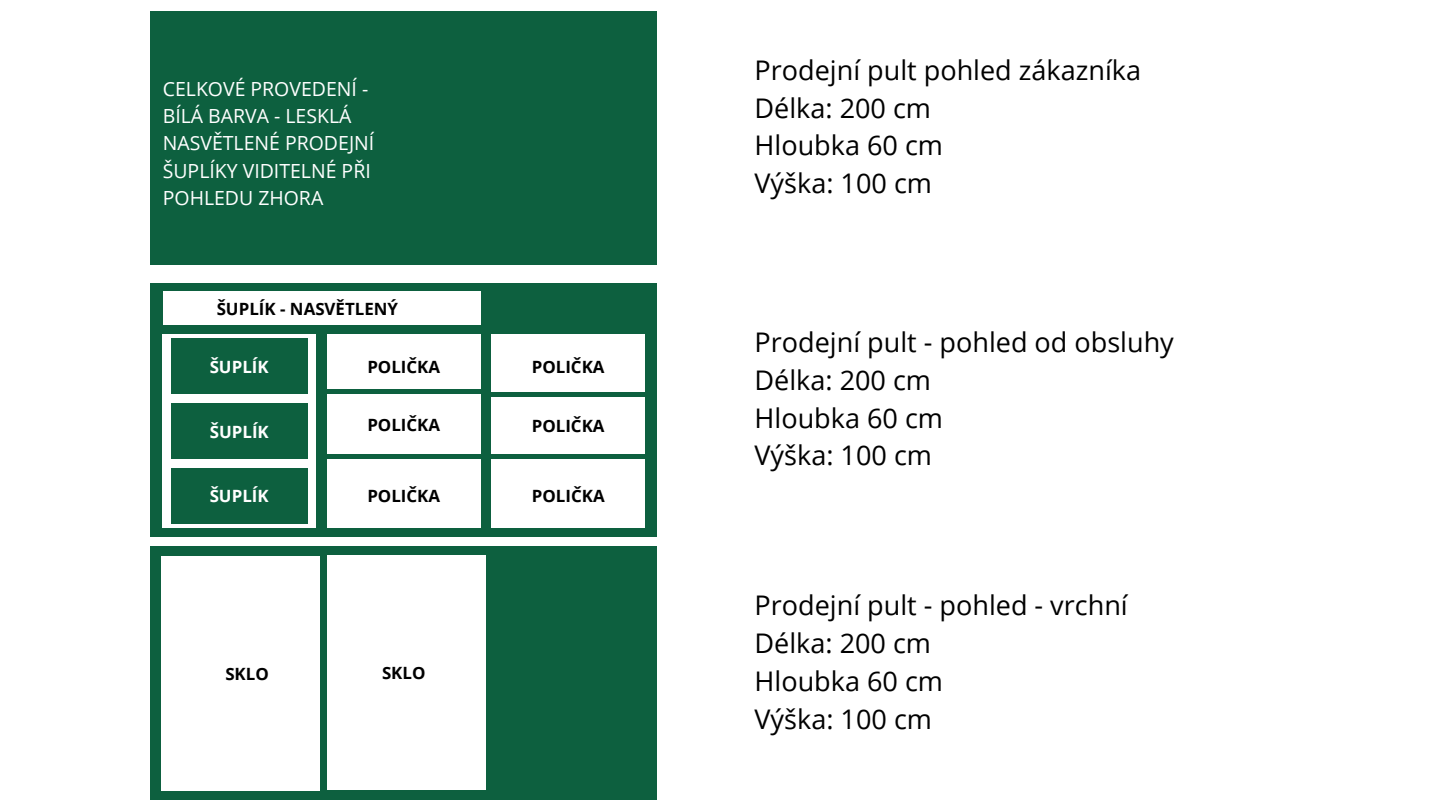
<style>
.page{position:relative;width:1440px;height:810px;background:#fff}
.page>*{position:absolute;margin:0;border:0;box-sizing:border-box;transform-origin:0 0}
.t1{font:27px "Open Sans";color:#000}
.t2{font:19.5px/27.1px "Open Sans";color:#fff}
.t3{font:700 16.9px "Open Sans";color:#000}
.t4{font:700 16.9px "Open Sans";color:#fff}
</style>
<div class="page">
<div style="left:150px;top:11px;width:507px;height:254px;background:#0d603f"></div>
<div style="left:150px;top:283px;width:507px;height:254px;background:#0d603f"></div>
<div style="left:492px;top:334px;width:153px;height:194px;background:#fff"></div>
<div style="left:327px;top:334px;width:153px;height:194px;background:#fff"></div>
<div style="left:163px;top:334px;width:153px;height:194px;background:#fff"></div>
<div style="left:171px;top:339px;width:136px;height:55px;background:#0d603f"></div>
<div style="left:171px;top:403px;width:136px;height:56px;background:#0d603f"></div>
<div style="left:171px;top:468px;width:136px;height:56px;background:#0d603f"></div>
<hr style="left:327px;top:390px;width:153px;height:4px;background:#0d603f">
<div style="left:327px;top:454px;width:153px;height:5px;background:#0d603f"></div>
<hr style="left:492px;top:392px;width:153px;height:4px;background:#0d603f">
<div style="left:492px;top:454px;width:153px;height:5px;background:#0d603f"></div>
<div style="left:163px;top:292px;width:317px;height:33px;background:#fff"></div>
<div style="left:150px;top:546px;width:507px;height:254px;background:#0d603f"></div>
<div style="left:161px;top:556px;width:159px;height:235px;background:#fff"></div>
<div style="left:327px;top:555px;width:159px;height:234px;background:#fff"></div>
<p class="t2" style="left:163px;top:75px;width:207px">CELKOVÉ PROVEDENÍ -<br>BÍLÁ BARVA - LESKLÁ</p>
<p class="t2" style="left:163px;top:129px;width:213px">NASVĚTLENÉ PRODEJNÍ<br>ŠUPLÍKY VIDITELNÉ PŘI<br>POHLEDU ZHORA</p>
<p class="t3" style="left:217px;top:297px;width:183px">ŠUPLÍK - NASVĚTLENÝ</p>
<p class="t4" style="left:210px;top:355px;width:61px">ŠUPLÍK</p>
<p class="t3" style="left:367px;top:355px;width:74px">POLIČKA</p>
<p class="t4" style="left:210px;top:420px;width:61px">ŠUPLÍK</p>
<p class="t3" style="left:367px;top:413px;width:74px">POLIČKA</p>
<p class="t4" style="left:210px;top:484px;width:61px">ŠUPLÍK</p>
<p class="t3" style="left:367px;top:484px;width:74px">POLIČKA</p>
<p class="t3" style="left:225px;top:662px;width:45px">SKLO</p>
<p class="t3" style="left:382px;top:660px;width:45px">SKLO</p>
<p class="t3" style="left:532px;top:355px;width:74px">POLIČKA</p>
<p class="t3" style="left:532px;top:414px;width:74px">POLIČKA</p>
<p class="t3" style="left:532px;top:484px;width:74px">POLIČKA</p>
<p class="t1" style="left:755px;top:51px;width:388px">Prodejní pult pohled zákazníka</p>
<p class="t1" style="left:755px;top:89px;width:178px">Délka: 200 cm</p>
<p class="t1" style="left:755px;top:126px;width:190px">Hloubka 60 cm</p>
<p class="t1" style="left:755px;top:164px;width:179px">Výška: 100 cm</p>
<p class="t1" style="left:755px;top:323px;width:421px">Prodejní pult - pohled od obsluhy</p>
<p class="t1" style="left:755px;top:361px;width:178px">Délka: 200 cm</p>
<p class="t1" style="left:755px;top:399px;width:190px">Hloubka 60 cm</p>
<p class="t1" style="left:755px;top:437px;width:179px">Výška: 100 cm</p>
<p class="t1" style="left:755px;top:587px;width:375px">Prodejní pult - pohled - vrchní</p>
<p class="t1" style="left:755px;top:624px;width:178px">Délka: 200 cm</p>
<p class="t1" style="left:755px;top:662px;width:190px">Hloubka 60 cm</p>
<p class="t1" style="left:755px;top:700px;width:179px">Výška: 100 cm</p>
</div>
